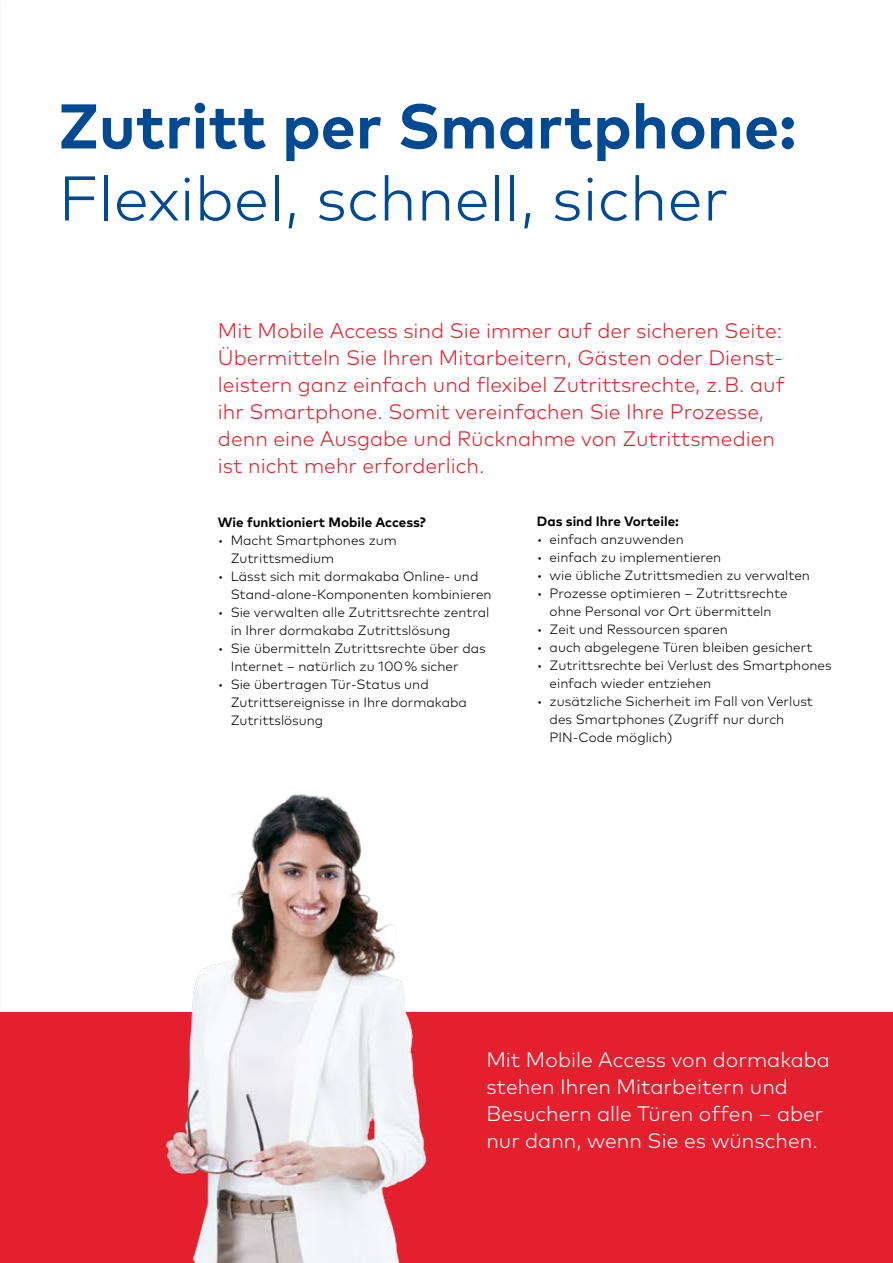
<style>
.page{position:relative;width:893px;height:1263px;background:#fff}
.page>*{position:absolute;margin:0;border:0;box-sizing:border-box;transform-origin:0 0}
.t1{font:300 63px "Mark Pro";color:#004993}
.t2{font:700 63px "Mark Pro";color:#004993}
.t3{font:300 21px/27px "Mark Pro";color:#e5202e}
.t4{font:300 21px/27px "Mark Pro";color:#fff}
.t5{font:300 13.5px/18px "Mark Pro";color:#000}
.t6{font:700 13.5px "Mark Pro";color:#000}
</style>
<div class="page">
<div style="left:0;top:1012px;width:893px;height:251px;background:#e5202e"></div>
<img style="left:166px;top:794px;width:261px;height:469px">
<h1 class="t2" style="left:58px;top:78px;width:740px">Zutritt per Smartphone:</h1>
<h1 class="t1" style="left:58px;top:151px;width:671px">Flexibel, schnell, sicher</h1>
<p class="t3" style="left:218px;top:315px;width:568px">Mit Mobile Access sind Sie immer auf der sicheren Seite:<br>Übermitteln Sie Ihren Mitarbeitern, Gästen oder Dienst&shy;leistern ganz einfach und flexibel Zutrittsrechte, z. B. auf ihr Smartphone. Somit vereinfachen Sie Ihre Prozesse, denn eine Ausgabe und Rücknahme von Zutrittsmedien ist nicht mehr erforderlich.</p>
<p class="t6" style="left:218px;top:511px;width:210px">Wie funktioniert Mobile Access?</p>
<p class="t5" style="left:231px;top:530px;width:168px;text-indent:-13px">• Macht Smartphones zum<br>Zutrittsmedium</p>
<p class="t5" style="left:231px;top:566px;width:263px;text-indent:-13px">• Lässt sich mit dormakaba Online- und<br>Stand-alone-Komponenten kombinieren</p>
<p class="t5" style="left:231px;top:602px;width:260px;text-indent:-13px">• Sie verwalten alle Zutrittsrechte zentral in Ihrer dormakaba Zutrittslösung</p>
<p class="t5" style="left:231px;top:638px;width:257px;text-indent:-13px">• Sie übermitteln Zutrittsrechte über das<br>Internet – natürlich zu 100 % sicher</p>
<p class="t5" style="left:231px;top:674px;width:238px;text-indent:-13px">• Sie übertragen Tür-Status und<br>Zutrittsereignisse in Ihre dormakaba<br>Zutrittslösung</p>
<p class="t6" style="left:537px;top:511px;width:144px">Das sind Ihre Vorteile:</p>
<p class="t5" style="left:537px;top:530px;width:148px">• einfach anzuwenden</p>
<p class="t5" style="left:537px;top:548px;width:186px">• einfach zu implementieren</p>
<p class="t5" style="left:537px;top:566px;width:275px">• wie übliche Zutrittsmedien zu verwalten</p>
<p class="t5" style="left:537px;top:584px;width:252px;text-align:center">• Prozesse optimieren – Zutrittsrechte ohne Personal vor Ort übermitteln</p>
<p class="t5" style="left:537px;top:620px;width:193px">• Zeit und Ressourcen sparen</p>
<p class="t5" style="left:537px;top:638px;width:277px">• auch abgelegene Türen bleiben gesichert</p>
<p class="t5" style="left:550px;top:656px;width:284px;text-indent:-13px">• Zutrittsrechte bei Verlust des Smartphones einfach wieder entziehen</p>
<p class="t5" style="left:550px;top:692px;width:265px;text-indent:-13px">• zusätzliche Sicherheit im Fall von Verlust des Smartphones (Zugriff nur durch<br>PIN-Code möglich)</p>
<h2 class="t4" style="left:486px;top:1044px;width:345px">Mit Mobile Access von dormakaba stehen Ihren Mitarbeitern und<br>Besuchern alle Türen offen – aber nur dann, wenn Sie es wünschen.</h2>
</div>
